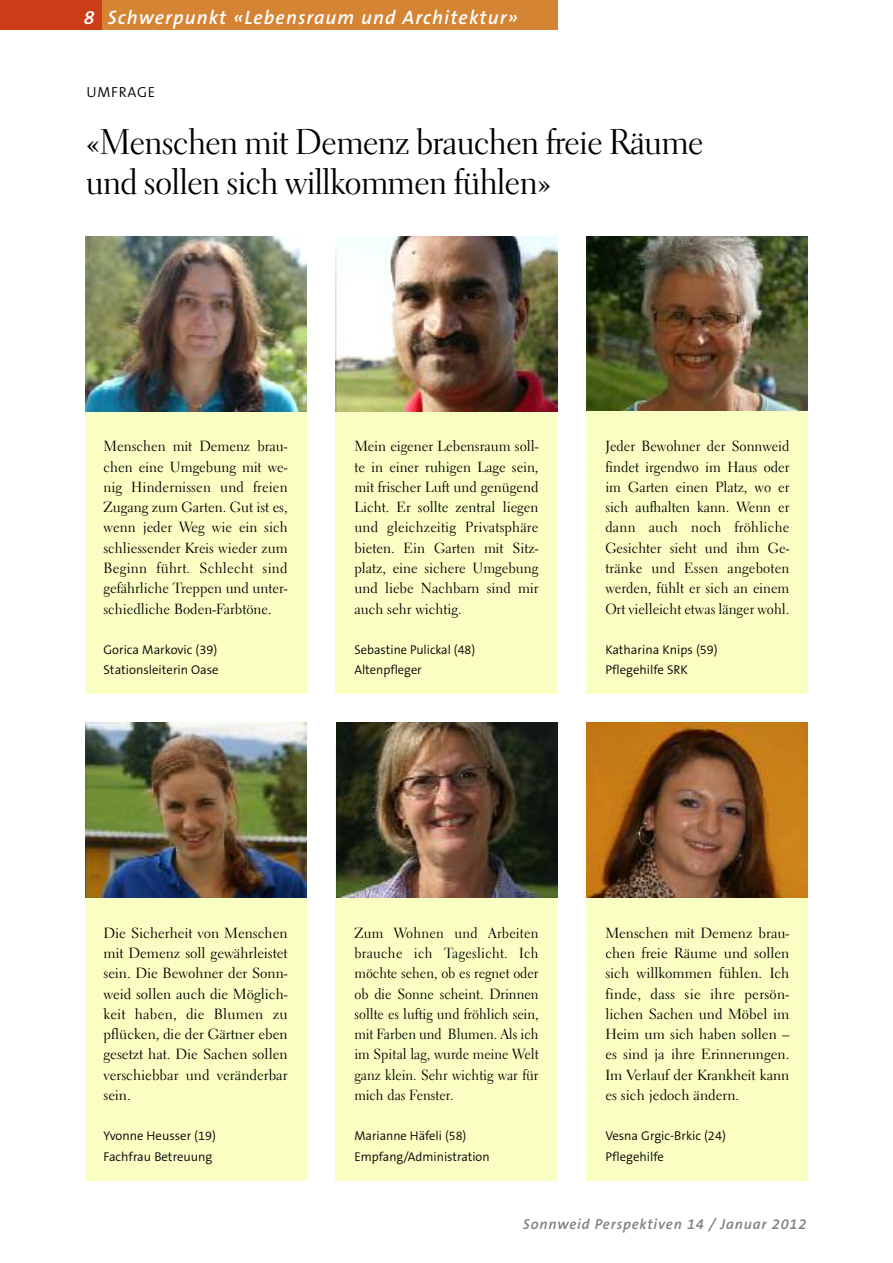
<style>
.page{position:relative;width:893px;height:1263px;background:#fff}
.page>*{position:absolute;margin:0;border:0;box-sizing:border-box;transform-origin:0 0}
.t1{font:36px/40.5px "Electra LT Display";letter-spacing:.015em;color:#000}
.t2{font:italic 600 19.5px "The Sans B6";letter-spacing:.055em;color:#fff}
.t3{font:14.7px/20.2px "Electra LH Regular Os F";color:#000;text-align:justify}
.t4{font:14.7px/20.2px "Electra LH Regular Os F";color:#000;text-align:justify;scale:.95 1}
.t5{font:italic 600 14.7px "The Sans B6";letter-spacing:.055em;color:#808080}
.t6{font:300 14.7px "The Sans B4";letter-spacing:.05em;color:#000}
.t7{font:300 12.75px/20.2px "The Sans B4";color:#000}
</style>
<div class="page">
<div style="left:85px;top:0;width:472px;height:30px;background:#d58433"></div>
<div style="left:0;top:0;width:102px;height:30px;background:#cc3c16"></div>
<div style="left:85px;top:257px;width:221px;height:437px;background:#f9ffc3"></div>
<div style="left:336px;top:257px;width:221px;height:437px;background:#f9ffc3"></div>
<div style="left:587px;top:257px;width:221px;height:437px;background:#f9ffc3"></div>
<img style="left:85px;top:236px;width:221px;height:175px">
<img style="left:336px;top:236px;width:221px;height:175px">
<img style="left:587px;top:236px;width:221px;height:175px">
<div style="left:85px;top:744px;width:221px;height:437px;background:#f9ffc3"></div>
<div style="left:336px;top:744px;width:221px;height:437px;background:#f9ffc3"></div>
<div style="left:587px;top:744px;width:221px;height:437px;background:#f9ffc3"></div>
<img style="left:85px;top:722px;width:221px;height:176px">
<img style="left:337px;top:722px;width:220px;height:176px">
<img style="left:587px;top:722px;width:221px;height:175px">
<h2 class="t2" style="left:84px;top:8px;width:435px">8 Schwerpunkt «Lebensraum und Architektur»</h2>
<p class="t6" style="left:87px;top:85px;width:70px">UMFRAGE</p>
<h1 class="t1" style="left:87px;top:125px;width:618px">«Menschen mit Demenz brauchen freie Räume und sollen sich willkommen fühlen»</h1>
<p class="t3" style="left:104px;top:438px;width:186px">Menschen mit Demenz brau&shy;chen eine Umgebung mit we&shy;nig Hindernissen und freien Zugang zum Garten. Gut ist es, wenn jeder Weg wie ein sich schliessender Kreis wieder zum Beginn führt. Schlecht sind gefährliche Treppen und unter&shy;schiedliche Boden-Farbtöne.</p>
<p class="t7" style="left:104px;top:640px;width:117px">Gorica Markovic (39)<br>Stationsleiterin Oase</p>
<p class="t3" style="left:354px;top:438px;width:186px">Mein eigener Lebensraum soll&shy;te in einer ruhigen Lage sein, mit frischer Luft und genügend Licht. Er sollte zentral liegen und gleichzeitig Privatsphäre bieten. Ein Garten mit Sitz&shy;platz, eine sichere Umgebung und liebe Nachbarn sind mir auch sehr wichtig.</p>
<p class="t7" style="left:354px;top:640px;width:122px">Sebastine Pulickal (48)<br>Altenpfleger</p>
<p class="t3" style="left:605px;top:438px;width:186px">Jeder Bewohner der Sonnweid findet irgendwo im Haus oder im Garten einen Platz, wo er sich aufhalten kann. Wenn er dann auch noch fröhliche Gesichter sieht und ihm Ge&shy;tränke und Essen angeboten werden, fühlt er sich an einem Ort vielleicht etwas länger wohl.</p>
<p class="t7" style="left:605px;top:640px;width:114px">Katharina Knips (59)<br>Pflegehilfe SRK</p>
<p class="t3" style="left:104px;top:924px;width:186px">Die Sicherheit von Menschen mit Demenz soll gewährleistet sein. Die Bewohner der Sonn&shy;weid sollen auch die Möglich&shy;keit haben, die Blumen zu pflücken, die der Gärtner eben gesetzt hat. Die Sachen sollen verschiebbar und veränderbar sein.</p>
<p class="t7" style="left:104px;top:1126px;width:114px">Yvonne Heusser (19)<br>Fachfrau Betreuung</p>
<p class="t4" style="left:354px;top:924px;width:195px">Zum Wohnen und Arbeiten brauche ich Tageslicht. Ich möchte sehen, ob es regnet oder ob die Sonne scheint. Drinnen sollte es luftig und fröhlich sein, mit Farben und Blumen. Als ich im Spital lag, wurde meine Welt ganz klein. Sehr wichtig war für mich das Fenster.</p>
<p class="t7" style="left:354px;top:1126px;width:137px">Marianne Häfeli (58)<br>Empfang/Administration</p>
<p class="t3" style="left:605px;top:924px;width:186px">Menschen mit Demenz brau&shy;chen freie Räume und sollen sich willkommen fühlen. Ich finde, dass sie ihre persön&shy;lichen Sachen und Möbel im Heim um sich haben sollen – es sind ja ihre Erinnerungen.<br>Im Verlauf der Krankheit kann es sich jedoch ändern.</p>
<p class="t7" style="left:605px;top:1126px;width:122px">Vesna Grgic-Brkic (24)<br>Pflegehilfe</p>
<p class="t5" style="left:523px;top:1217px;width:285px">Sonnweid Perspektiven 14 / Januar 2012</p>
</div>
